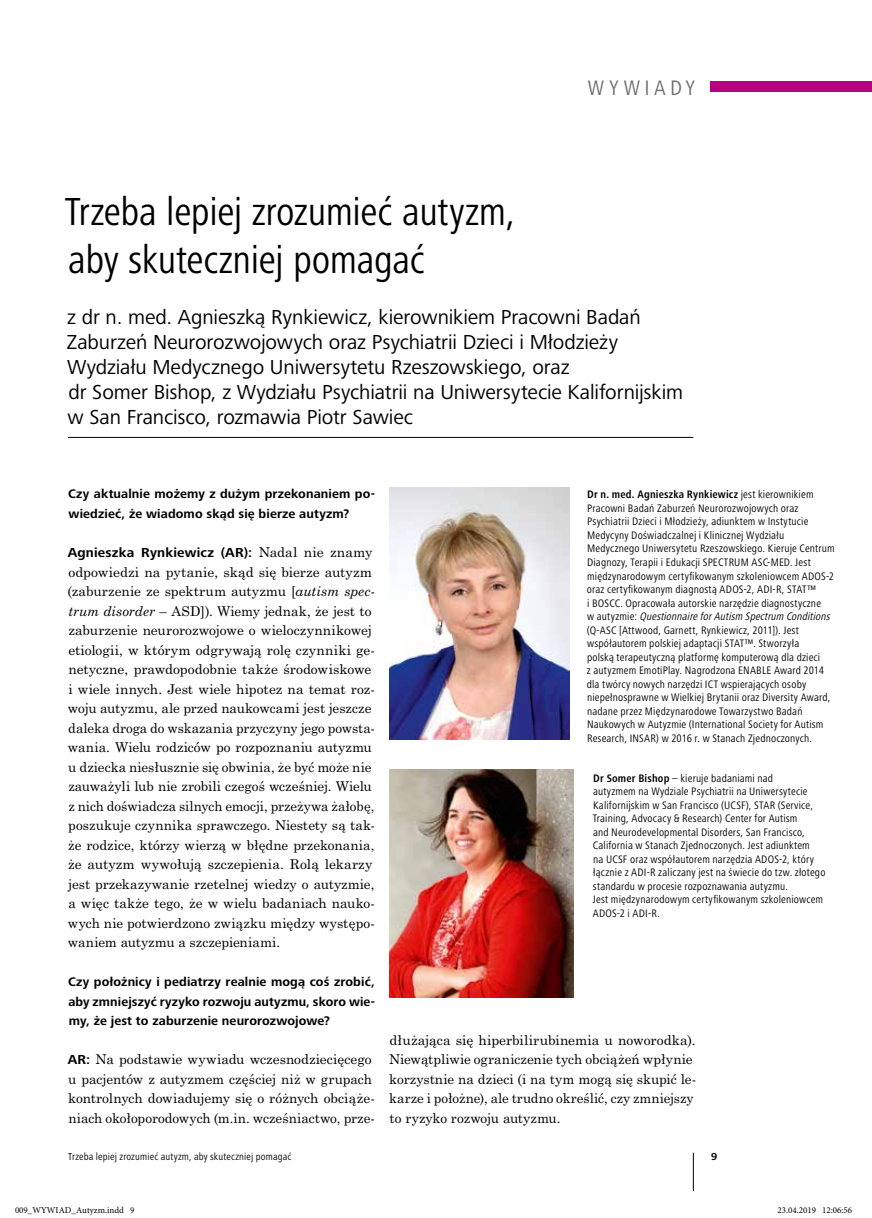
<style>
.page{position:relative;width:872px;height:1218px;background:#fff}
.page>*{position:absolute;margin:0;border:0;box-sizing:border-box;transform-origin:0 0}
.t1{font:condensed 40.5px/48px "Frutiger Next LTW1 G";letter-spacing:-.01em;color:#000}
.t2{font:condensed 21.75px "Frutiger Next LTW1 G";letter-spacing:.2em;color:#6e6e6e}
.t3{font:21px/25.2px "Frutiger Next LTW1 G";letter-spacing:-.005em;color:#000}
.t4{font:13.5px/19.5px "Century Schoolbook Pro Greek MP";color:#000}
.t5{font:700 13.5px "Frutiger Next LTW1 G";letter-spacing:.015em;color:#000}
.t6{font:700 12.9px/19.5px "Frutiger Next LTW1 G";letter-spacing:.01em;color:#000}
.t7{font:condensed 11.25px/13.5px "Frutiger Next LTW1 G";letter-spacing:.015em;color:#000}
.t8{font:condensed 10.5px "Frutiger Next LTW1 G";letter-spacing:.015em;color:#000}
.t9{font:700 10.5px "Frutiger Next LTW1 G";color:#000}
.t10{font:9px "Minion Pro";color:#000}
.s1{font-family:"Century Schoolbook Pro Greek MP";font-weight:400}
.s2{font-style:italic}
.s3{font-family:"Frutiger Next LTW1 G";font-weight:700}
.s4{font-weight:700}
</style>
<div class="page">
<hr style="left:693px;top:1152px;width:1px;height:39px;background:#000">
<div style="left:710px;top:81px;width:162px;height:10px;background:#b7037f"></div>
<hr style="left:68px;top:437px;width:625px;height:1px;background:#000">
<img style="left:389px;top:487px;width:180px;height:252px">
<img style="left:389px;top:769px;width:185px;height:228px">
<h2 class="t2" style="left:588px;top:73px;width:108px">WYWIADY</h2>
<h1 class="t1" style="left:65px;top:187px;width:452px">Trzeba lepiej zrozumieć autyzm, aby skuteczniej pomagać</h1>
<p class="t3" style="left:67px;top:304px;width:618px">z dr n. med. Agnieszką Rynkiewicz, kierownikiem Pracowni Badań Zaburzeń Neurorozwojowych oraz Psychiatrii Dzieci i Młodzieży Wydziału Medycznego Uniwersytetu Rzeszowskiego, oraz<br>dr Somer Bishop, z Wydziału Psychiatrii na Uniwersytecie Kalifornijskim w San Francisco, rozmawia Piotr Sawiec</p>
<p class="t6" style="left:68px;top:484px;width:308px">Czy aktualnie możemy z dużym przekonaniem po&shy;wiedzieć, że wiadomo skąd się bierze autyzm?</p>
<p class="t5" style="left:68px;top:544px;width:306px">Agnieszka Rynkiewicz (AR): <span class="s1">Nadal nie znamy</span></p>
<p class="t4" style="left:68px;top:561px;width:309px">odpowiedzi na pytanie, skąd się bierze autyzm (zaburzenie ze spektrum autyzmu [<span class="s2">autism spec&shy;trum disorder</span> – ASD]). Wiemy jednak, że jest to zaburzenie neurorozwojowe o wieloczynnikowej etiologii, w którym odgrywają rolę czynniki ge‑ netyczne, prawdopodobnie także środowiskowe i wiele innych. Jest wiele hipotez na temat roz‑ woju autyzmu, ale przed naukowcami jest jeszcze daleka droga do wskazania przyczyny jego powsta‑ wania. Wielu rodziców po rozpoznaniu autyzmu u dziecka niesłusznie się obwinia, że być może nie zauważyli lub nie zrobili czegoś wcześniej. Wielu z nich doświadcza silnych emocji, przeżywa żałobę, poszukuje czynnika sprawczego. Niestety są tak‑ że rodzice, którzy wierzą w błędne przekonania, że autyzm wywołują szczepienia. Rolą lekarzy jest przekazywanie rzetelnej wiedzy o autyzmie, a więc także tego, że w wielu badaniach nauko‑ wych nie potwierdzono związku między występo‑ waniem autyzmu a szczepieniami.</p>
<p class="t6" style="left:68px;top:972px;width:308px;text-align:justify">Czy położnicy i pediatrzy realnie mogą coś zrobić, aby zmniejszyć ryzyko rozwoju autyzmu, skoro wie&shy;my, że jest to zaburzenie neurorozwojowe?</p>
<p class="t4" style="left:68px;top:1049px;width:309px"><span class="s3">AR:</span> Na podstawie wywiadu wczesnodziecięcego u pacjentów z autyzmem częściej niż w grupach kontrolnych dowiadujemy się o różnych obciąże‑ niach okołoporodowych (m.in. wcześniactwo, prze‑</p>
<p class="t7" style="left:587px;top:488px;width:249px"><span class="s4">Dr n. med. Agnieszka Rynkiewicz</span> jest kierownikiem Pracowni Badań Zaburzeń Neurorozwojowych oraz Psychiatrii Dzieci i Młodzieży, adiunktem w Instytucie Medycyny Doświadczalnej i Klinicznej Wydziału Medycznego Uniwersytetu Rzeszowskiego. Kieruje Centrum Diagnozy, Terapii i Edukacji SPECTRUM ASC‑MED. Jest międzynarodowym certyfikowanym szkoleniowcem ADOS‑2 oraz certyfikowanym diagnostą ADOS‑2, ADI‑R, STAT™<br>i BOSCC. Opracowała autorskie narzędzie diagnostyczne<br>w autyzmie: <span class="s2">Questionnaire for Autism Spectrum Conditions </span>(Q‑ASC [Attwood, Garnett, Rynkiewicz, 2011]). Jest współautorem polskiej adaptacji STAT™. Stworzyła<br>polską terapeutyczną platformę komputerową dla dzieci<br>z autyzmem EmotiPlay. Nagrodzona ENABLE Award 2014 dla twórcy nowych narzędzi ICT wspierających osoby niepełnosprawne w Wielkiej Brytanii oraz Diversity Award, nadane przez Międzynarodowe Towarzystwo Badań Naukowych w Autyzmie (International Society for Autism Research, INSAR) w 2016 r. w Stanach Zjednoczonych.</p>
<p class="t7" style="left:593px;top:771px;width:234px"><span class="s4">Dr Somer Bishop</span> – kieruje badaniami nad<br>autyzmem na Wydziale Psychiatrii na Uniwersytecie Kalifornijskim w San Francisco (UCSF), STAR (Service, Training, Advocacy &amp; Research) Center for Autism<br>and Neurodevelopmental Disorders, San Francisco, California w Stanach Zjednoczonych. Jest adiunktem<br>na UCSF oraz współautorem narzędzia ADOS‑2, który łącznie z ADI‑R zaliczany jest na świecie do tzw. złotego standardu w procesie rozpoznawania autyzmu.<br>Jest międzynarodowym certyfikowanym szkoleniowcem ADOS‑2 i ADI‑R.</p>
<p class="t4" style="left:389px;top:1029px;width:309px">dłużająca się hiperbilirubinemia u noworodka).<br>Niewątpliwie ograniczenie tych obciążeń wpłynie korzystnie na dzieci (i na tym mogą się skupić le‑ karze i położne), ale trudno określić, czy zmniejszy to ryzyko rozwoju autyzmu.</p>
<p class="t8" style="left:68px;top:1149px;width:225px">Trzeba lepiej zrozumieć autyzm, aby skuteczniej pomagać</p>
<p class="t9" style="left:711px;top:1150px;width:8px">9</p>
<p class="t10" style="left:15px;top:1204px;width:121px">009_WYWIAD_Autyzm.indd 9</p>
<p class="t10" style="left:777px;top:1204px;width:76px">23.04.2019 12:06:56</p>
</div>
